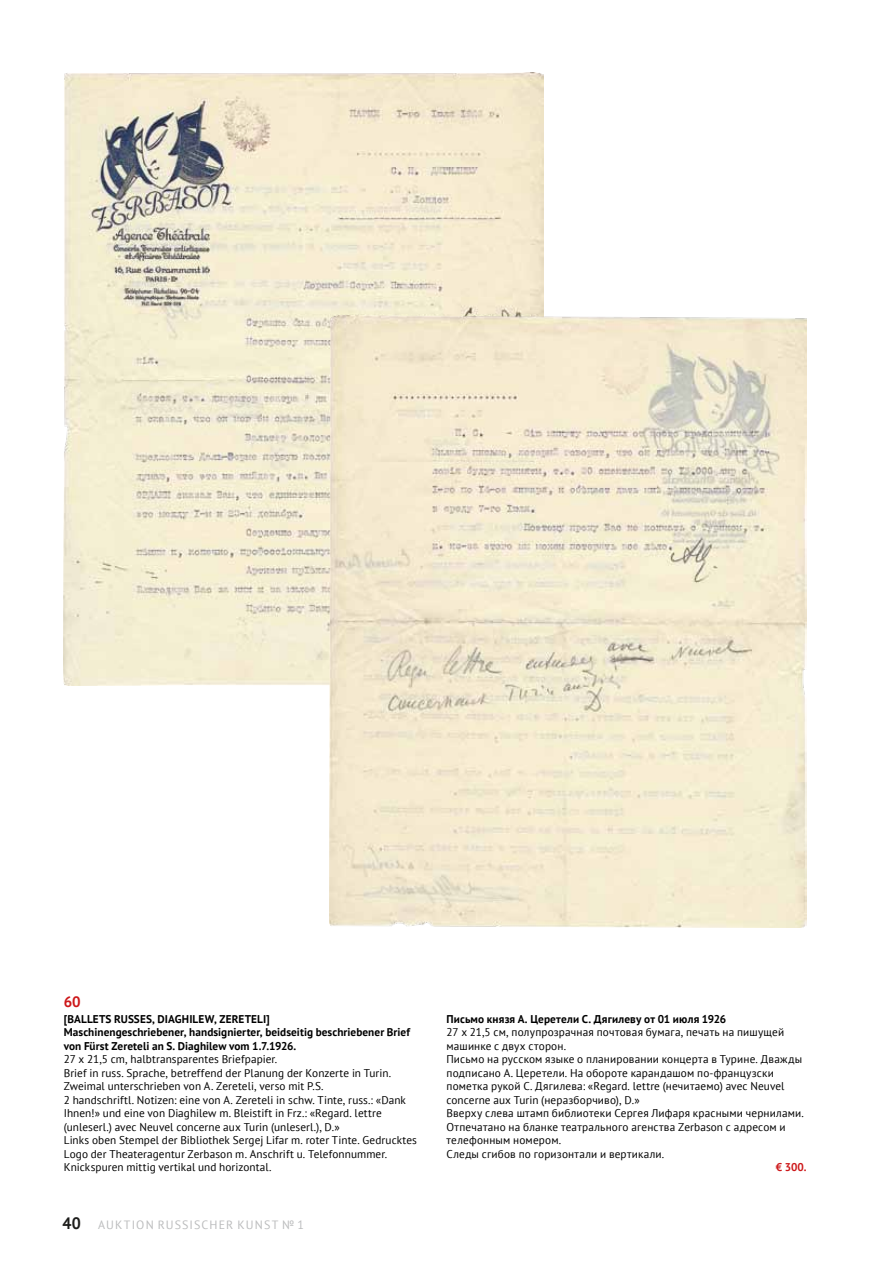
<style>
.page{position:relative;width:893px;height:1263px;background:#fff}
.page>*{position:absolute;margin:0;border:0;box-sizing:border-box;transform-origin:0 0}
.t1{font:700 15px "PT Sans";color:#cd181a}
.t2{font:12px "PT Sans";letter-spacing:.09em;color:#bbbcbd}
.t3{font:11.25px/13.5px "PT Sans";letter-spacing:.01em;color:#000}
.t4{font:700 11.25px/13.5px "PT Sans";letter-spacing:.005em;color:#000}
.t5{font:700 11.25px "PT Sans";color:#cd181a}
.s1{font-weight:700;font-size:16.5px;color:#1d1d1b}
</style>
<div class="page">
<img style="left:64px;top:72px;width:480px;height:613px">
<img style="left:329px;top:315px;width:478px;height:612px">
<h1 class="t1" style="left:64px;top:992px;width:18px">60</h1>
<p class="t4" style="left:64px;top:1012px;width:348px">[BALLETS RUSSES, DIAGHILEW, ZERETELI]<br>Maschinengeschriebener, handsignierter, beidseitig beschriebener Brief von Fürst Zereteli an S. Diaghilew vom 1.7.1926.</p>
<p class="t3" style="left:64px;top:1052px;width:355px">27 x 21,5 cm, halbtransparentes Briefpapier.<br>Brief in russ. Sprache, betreffend der Planung der Konzerte in Turin.<br>Zweimal unterschrieben von A. Zereteli, verso mit P.S.<br>2 handschriftl. Notizen: eine von A. Zereteli in schw. Tinte, russ.: «Dank Ihnen!» und eine von Diaghilew m. Bleistift in Frz.: «Regard. lettre (unleserl.) avec Neuvel concerne aux Turin (unleserl.), D.»<br>Links oben Stempel der Bibliothek Sergej Lifar m. roter Tinte. Gedrucktes Logo der Theateragentur Zerbason m. Anschrift u. Telefonnummer.<br>Knickspuren mittig vertikal und horizontal.</p>
<p class="t2" style="left:63px;top:1217px;width:243px"><span class="s1">40</span> Auktion Russischer Kunst № 1</p>
<p class="t4" style="left:446px;top:1012px;width:281px">Письмо князя А. Церетели С. Дягилеву от 01 июля 1926</p>
<p class="t3" style="left:446px;top:1025px;width:359px">27 x 21,5 см, полупрозрачная почтовая бумага, печать на пишущей машинке с двух сторон.<br>Письмо на русском языке о планировании концерта в Турине. Дважды подписано А. Церетели. На обороте карандашом по-французски пометка рукой С. Дягилева: «Regard. lettre (нечитаемо) avec Neuvel concerne aux Turin (неразборчиво), D.»<br>Вверху слева штамп библиотеки Сергея Лифаря красными чернилами.<br>Отпечатано на бланке театрального агенства Zerbason с адресом и телефонным номером.<br>Следы сгибов по горизонтали и вертикали.</p>
<p class="t5" style="left:776px;top:1160px;width:32px">€ 300.</p>
</div>
